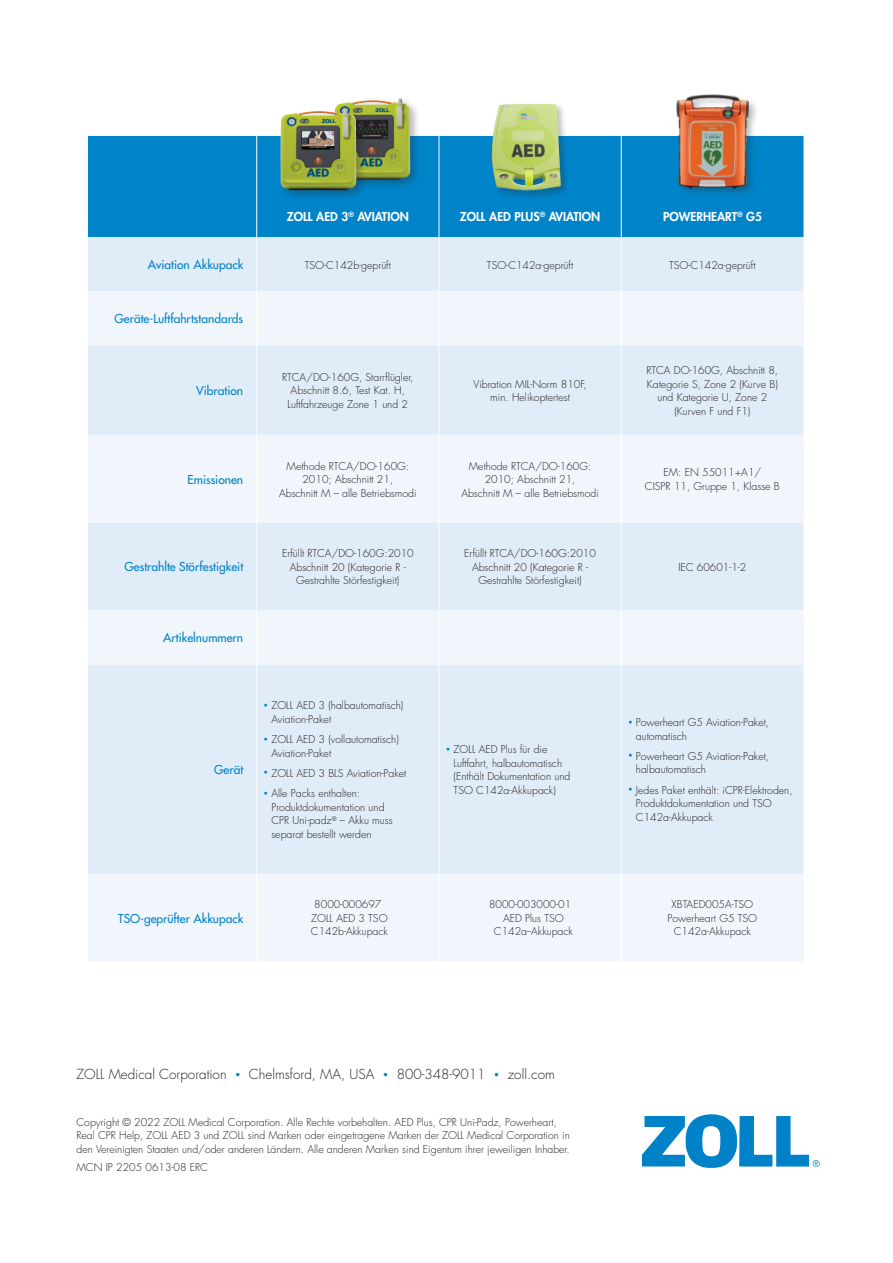
<style>
.page{position:relative;width:893px;height:1263px;background:#fff}
.page>*{position:absolute;margin:0;border:0;box-sizing:border-box;transform-origin:0 0}
.t1{font:300 13.5px "Futura Std";color:#231f20}
.t2{font:500 12px "Futura Std";color:#0082c8}
.t3{font:800 12px "Futura Std";color:#fff}
.t4{font:300 10.5px/13.5px "Futura Std";color:#231f20;text-align:center}
.s1{font-size:7.5px;color:#0082c8}
.s2{font-size:9px;color:#0082c8}
</style>
<div class="page">
<svg style="left:642px;top:1114px;width:178px;height:54px"></svg>
<div style="left:88px;top:136px;width:715px;height:101px;background:#0084c9"></div>
<div style="left:88px;top:237px;width:715px;height:54px;background:#e0ecf7"></div>
<svg style="left:88px;top:291px;width:715px;height:670px;fill:#e0ecf7"></svg>
<hr style="left:256px;top:136px;width:1px;height:101px;background:#fff">
<hr style="left:439px;top:136px;width:1px;height:101px;background:#fff">
<hr style="left:621px;top:136px;width:1px;height:101px;background:#fff">
<hr style="left:256px;top:237px;width:1px;height:54px;background:#fff">
<hr style="left:256px;top:291px;width:1px;height:54px;background:#fff">
<hr style="left:256px;top:345px;width:1px;height:90px;background:#fff">
<hr style="left:256px;top:435px;width:1px;height:88px;background:#fff">
<hr style="left:256px;top:523px;width:1px;height:87px;background:#fff">
<hr style="left:256px;top:610px;width:1px;height:54px;background:#fff">
<hr style="left:256px;top:664px;width:1px;height:210px;background:#fff">
<hr style="left:256px;top:874px;width:1px;height:87px;background:#fff">
<hr style="left:439px;top:237px;width:1px;height:54px;background:#fff">
<hr style="left:621px;top:237px;width:1px;height:54px;background:#fff">
<hr style="left:439px;top:291px;width:1px;height:54px;background:#fff">
<hr style="left:621px;top:291px;width:1px;height:54px;background:#fff">
<hr style="left:439px;top:345px;width:1px;height:90px;background:#fff">
<hr style="left:621px;top:345px;width:1px;height:90px;background:#fff">
<hr style="left:439px;top:435px;width:1px;height:88px;background:#fff">
<hr style="left:621px;top:435px;width:1px;height:88px;background:#fff">
<hr style="left:439px;top:523px;width:1px;height:87px;background:#fff">
<hr style="left:621px;top:523px;width:1px;height:87px;background:#fff">
<hr style="left:439px;top:610px;width:1px;height:54px;background:#fff">
<hr style="left:621px;top:610px;width:1px;height:54px;background:#fff">
<hr style="left:439px;top:664px;width:1px;height:210px;background:#fff">
<hr style="left:621px;top:664px;width:1px;height:210px;background:#fff">
<hr style="left:439px;top:874px;width:1px;height:87px;background:#fff">
<hr style="left:621px;top:874px;width:1px;height:87px;background:#fff">
<div style="left:332px;top:96px;width:89px;height:94px;background:#231f20;opacity:.3"></div>
<img style="left:334px;top:98px;width:76px;height:82px">
<div style="left:278px;top:107px;width:89px;height:94px;background:#231f20;opacity:.3"></div>
<img style="left:280px;top:109px;width:76px;height:81px">
<div style="left:489px;top:102px;width:81px;height:98px;background:#231f20;opacity:.3"></div>
<img style="left:491px;top:104px;width:70px;height:86px">
<div style="left:675px;top:92px;width:84px;height:106px;background:#231f20;opacity:.3"></div>
<img style="left:676px;top:92px;width:73px;height:98px">
<p class="t3" style="left:287px;top:209px;width:124px">ZOLL AED 3<sup>®</sup> AVIATION</p>
<p class="t3" style="left:460px;top:209px;width:142px">ZOLL AED PLUS<sup>®</sup> AVIATION</p>
<p class="t3" style="left:663px;top:209px;width:100px">POWERHEART<sup>®</sup> G5</p>
<p class="t2" style="left:148px;top:257px;width:97px">Aviation Akkupack</p>
<p class="t4" style="left:305px;top:258px;width:88px">TSO-C142b-geprüft</p>
<p class="t4" style="left:487px;top:258px;width:88px">TSO-C142a-geprüft</p>
<p class="t4" style="left:669px;top:258px;width:88px">TSO-C142a-geprüft</p>
<p class="t2" style="left:115px;top:311px;width:130px">Geräte-Luftfahrtstandards</p>
<p class="t2" style="left:196px;top:383px;width:48px">Vibration</p>
<p class="t2" style="left:188px;top:472px;width:57px">Emissionen</p>
<p class="t2" style="left:125px;top:559px;width:120px">Gestrahlte Störfestigkeit</p>
<p class="t2" style="left:163px;top:630px;width:82px">Artikelnummern</p>
<p class="t4" style="left:282px;top:371px;width:133px">RTCA/DO-160G, Starrflügler,<br>Abschnitt 8.6, Test Kat. H,<br>Luftfahrzeuge Zone 1 und 2</p>
<p class="t4" style="left:474px;top:377px;width:115px">Vibration MIL-Norm 810F, min. Helikoptertest</p>
<p class="t4" style="left:647px;top:364px;width:133px">RTCA DO-160G, Abschnitt 8,<br>Kategorie S, Zone 2 (Kurve B) und Kategorie U, Zone 2 (Kurven F und F1)</p>
<p class="t4" style="left:279px;top:459px;width:139px">Methode RTCA/DO-160G:<br>2010; Abschnitt 21,<br>Abschnitt M – alle Betriebsmodi</p>
<p class="t4" style="left:461px;top:459px;width:139px">Methode RTCA/DO-160G:<br>2010; Abschnitt 21,<br>Abschnitt M – alle Betriebsmodi</p>
<p class="t4" style="left:645px;top:466px;width:136px">EM: EN 55011+A1/<br>CISPR 11, Gruppe 1, Klasse B</p>
<p class="t4" style="left:282px;top:547px;width:133px">Erfüllt RTCA/DO-160G:2010<br>Abschnitt 20 (Kategorie R -<br>Gestrahlte Störfestigkeit)</p>
<p class="t4" style="left:464px;top:547px;width:133px">Erfüllt RTCA/DO-160G:2010<br>Abschnitt 20 (Kategorie R -<br>Gestrahlte Störfestigkeit)</p>
<p class="t4" style="left:678px;top:561px;width:70px">IEC 60601-1-2</p>
<p class="t2" style="left:214px;top:762px;width:30px">Gerät</p>
<p class="t4" style="left:271px;top:699px;width:134px;text-align:left;text-indent:-8px"><span class="s1">•</span> ZOLL AED 3 (halbautomatisch)<br>Aviation-Paket</p>
<p class="t4" style="left:271px;top:733px;width:129px;text-align:left;text-indent:-8px"><span class="s1">•</span> ZOLL AED 3 (vollautomatisch)<br>Aviation-Paket</p>
<p class="t4" style="left:263px;top:766px;width:145px"><span class="s1">•</span> ZOLL AED 3 BLS Aviation-Paket</p>
<p class="t4" style="left:271px;top:787px;width:123px;text-align:left;text-indent:-8px"><span class="s1">•</span> Alle Packs enthalten:<br>Produktdokumentation und<br>CPR Uni-padz<sup>®</sup> – Akku muss separat bestellt werden</p>
<p class="t4" style="left:454px;top:743px;width:118px;text-align:left;text-indent:-8px"><span class="s1">•</span> ZOLL AED Plus für die<br>Luftfahrt, halbautomatisch (Enthält Dokumentation und<br>TSO C142a-Akkupack)</p>
<p class="t4" style="left:636px;top:716px;width:135px;text-align:left;text-indent:-8px"><span class="s1">•</span> Powerheart G5 Aviation-Paket, automatisch</p>
<p class="t4" style="left:636px;top:750px;width:135px;text-align:left;text-indent:-8px"><span class="s1">•</span> Powerheart G5 Aviation-Paket, halbautomatisch</p>
<p class="t4" style="left:636px;top:783px;width:158px;text-align:left;text-indent:-8px"><span class="s1">•</span> Jedes Paket enthält: iCPR-Elektroden,<br>Produktdokumentation und TSO<br>C142a-Akkupack</p>
<p class="t2" style="left:118px;top:910px;width:126px">TSO-geprüfter Akkupack</p>
<p class="t4" style="left:311px;top:898px;width:79px">8000-000697<br>ZOLL AED 3 TSO<br>C142b-Akkupack</p>
<p class="t4" style="left:489px;top:898px;width:85px">8000-003000-01<br>AED Plus TSO<br>C142a--Akkupack</p>
<p class="t4" style="left:668px;top:898px;width:91px">XBTAED005A-TSO<br>Powerheart G5 TSO<br>C142a-Akkupack</p>
<p class="t1" style="left:76px;top:1066px;width:480px">ZOLL Medical Corporation <span class="s2">•</span> Chelmsford, MA, USA <span class="s2">•</span> 800-348-9011 <span class="s2">•</span> zoll.com</p>
<p class="t4" style="left:76px;top:1115px;width:495px;text-align:left">Copyright © 2022 ZOLL Medical Corporation. Alle Rechte vorbehalten. AED Plus, CPR Uni-Padz, Powerheart,<br>Real CPR Help, ZOLL AED 3 und ZOLL sind Marken oder eingetragene Marken der ZOLL Medical Corporation in den Vereinigten Staaten und/oder anderen Ländern. Alle anderen Marken sind Eigentum ihrer jeweiligen Inhaber.</p>
<p class="t4" style="left:76px;top:1160px;width:133px">MCN IP 2205 0613-08 ERC</p>
</div>
